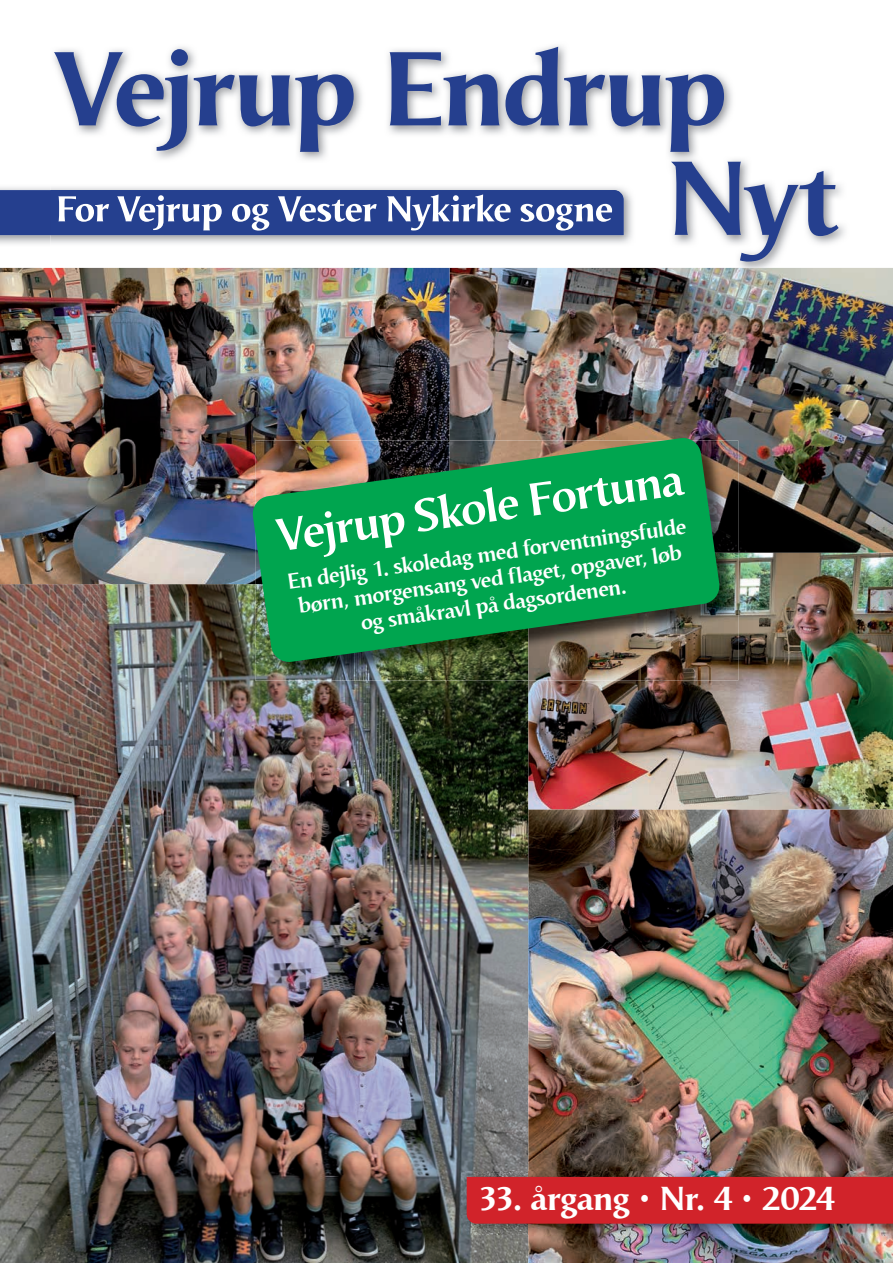
<style>
.page{position:relative;width:893px;height:1263px;background:#fff}
.page>*{position:absolute;margin:0;border:0;box-sizing:border-box;transform-origin:0 0}
.t1{font:700 109.5px/109.5px "Odense";letter-spacing:-.025em;color:#253f8e}
.t2{font:48px "Odense Demi";color:#fff}
.t3{font:700 34.5px "Odense";letter-spacing:-.02em;color:#fff}
.t4{font:22.5px/25.5px "Odense Demi";color:#fff;text-align:center}
</style>
<div class="page">
<img style="left:0;top:584px;width:528px;height:679px">
<div style="left:0;top:190px;width:50px;height:45px;background:#253f8e"></div>
<img style="left:50px;top:46px;width:795px;height:222px">
<div style="left:50px;top:190px;width:574px;height:45px;background:#25408f"></div>
<img style="left:58px;top:194px;width:554px;height:37px">
<img style="left:450px;top:268px;width:443px;height:285px">
<img style="left:0;top:268px;width:450px;height:316px">
<img style="left:528px;top:553px;width:365px;height:710px">
<img style="left:255px;top:663px;width:273px;height:17px">
<img style="left:721px;top:440px;width:17px;height:113px">
<img style="left:528px;top:553px;width:210px;height:127px">
<img style="left:252px;top:437px;width:469px;height:226px">
<img style="left:461px;top:1171px;width:432px;height:64px">
<div style="left:467px;top:1177px;width:426px;height:47px;background:#d1232a"></div>
<h1 class="t1" style="left:666px;top:35px;width:173px;text-indent:-611px">Vejrup Endrup<br>Nyt</h1>
<h2 class="t2" style="left:273px;top:508px;width:411px;rotate:-8deg">Vejrup Skole Fortuna</h2>
<p class="t4" style="left:286px;top:569px;width:404px;rotate:-8deg">En dejlig 1. skoledag med forventningsfulde børn, morgensang ved flaget, opgaver, løb og småkravl på dagsordenen.</p>
<h3 class="t3" style="left:478px;top:1179px;width:358px">33. årgang • Nr. 4 • 2024</h3>
</div>
